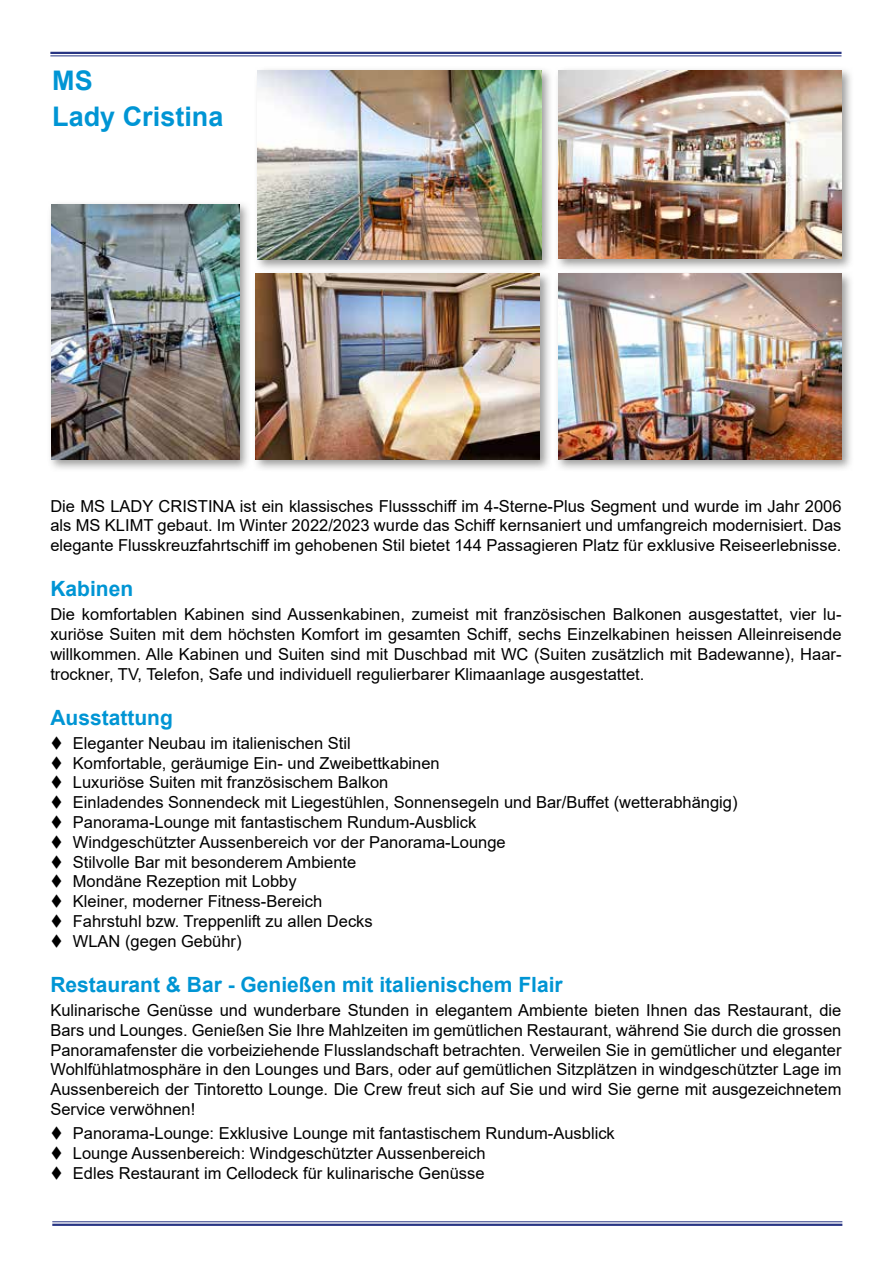
<style>
.page{position:relative;width:893px;height:1263px;background:#fff}
.page>*{position:absolute;margin:0;border:0;box-sizing:border-box;transform-origin:0 0}
.t1{font:700 27px/36.6px "Arial";color:#0095d4}
.t2{font:700 21px "Arial";color:#0095d4}
.t3{font:16.5px/19.8px "Arial";color:#000;text-align:justify}
</style>
<div class="page">
<hr style="left:50px;top:52px;width:791px;height:2px;background:#283583">
<hr style="left:50px;top:55px;width:791px;height:1px;background:#283583">
<hr style="left:52px;top:1221px;width:790px;height:1px;background:#283583">
<hr style="left:52px;top:1224px;width:790px;height:2px;background:#283583">
<svg style="left:255px;top:273px;width:295px;height:196px;background:#c7c2be"></svg>
<img style="left:256px;top:274px;width:284px;height:185px">
<svg style="left:557px;top:69px;width:294px;height:200px"></svg>
<img style="left:558px;top:70px;width:283px;height:189px">
<svg style="left:257px;top:69px;width:294px;height:200px"></svg>
<img style="left:258px;top:70px;width:283px;height:190px">
<svg style="left:557px;top:273px;width:294px;height:196px;background:#c7c2c0"></svg>
<img style="left:558px;top:274px;width:283px;height:185px">
<svg style="left:50px;top:203px;width:198px;height:266px"></svg>
<img style="left:51px;top:204px;width:188px;height:255px">
<h1 class="t1" style="left:52px;top:62px;width:173px">MS<br>Lady Cristina</h1>
<p class="t3" style="left:50px;top:496px;width:793px">Die MS LADY CRISTINA ist ein klassisches Flussschiff im 4-Sterne-Plus Segment und wurde im Jahr 2006 als MS KLIMT gebaut. Im Winter 2022/2023 wurde das Schiff kernsaniert und umfangreich modernisiert. Das elegante Flusskreuzfahrtschiff im gehobenen Stil bietet 144 Passagieren Platz für exklusive Reiseerlebnisse.</p>
<p class="t2" style="left:50px;top:574px;width:84px">Kabinen</p>
<p class="t3" style="left:50px;top:604px;width:793px">Die komfortablen Kabinen sind Aussenkabinen, zumeist mit französischen Balkonen ausgestattet, vier lu&shy;xuriöse Suiten mit dem höchsten Komfort im gesamten Schiff, sechs Einzelkabinen heissen Alleinreisende willkommen. Alle Kabinen und Suiten sind mit Duschbad mit WC (Suiten zusätzlich mit Badewanne), Haar&shy;trockner, TV, Telefon, Safe und individuell regulierbarer Klimaanlage ausgestattet.</p>
<p class="t2" style="left:50px;top:702px;width:124px">Ausstattung</p>
<p class="t3" style="left:50px;top:733px;width:302px">▼ Eleganter Neubau im italienischen Stil</p>
<p class="t3" style="left:50px;top:753px;width:391px">▼ Komfortable, geräumige Ein- und Zweibettkabinen</p>
<p class="t3" style="left:50px;top:773px;width:339px">▼ Luxuriöse Suiten mit französischem Balkon</p>
<p class="t3" style="left:50px;top:792px;width:689px">▼ Einladendes Sonnendeck mit Liegestühlen, Sonnensegeln und Bar/Buffet (wetterabhängig)</p>
<p class="t3" style="left:50px;top:812px;width:427px">▼ Panorama-Lounge mit fantastischem Rundum-Ausblick</p>
<p class="t3" style="left:50px;top:832px;width:457px">▼ Windgeschützter Aussenbereich vor der Panorama-Lounge</p>
<p class="t3" style="left:50px;top:852px;width:307px">▼ Stilvolle Bar mit besonderem Ambiente</p>
<p class="t3" style="left:50px;top:872px;width:248px">▼ Mondäne Rezeption mit Lobby</p>
<p class="t3" style="left:50px;top:891px;width:273px">▼ Kleiner, moderner Fitness-Bereich</p>
<p class="t3" style="left:50px;top:911px;width:324px">▼ Fahrstuhl bzw. Treppenlift zu allen Decks</p>
<p class="t3" style="left:50px;top:931px;width:193px">▼ WLAN (gegen Gebühr)</p>
<p class="t2" style="left:50px;top:970px;width:514px">Restaurant &amp; Bar - Genießen mit italienischem Flair</p>
<p class="t3" style="left:50px;top:1000px;width:793px">Kulinarische Genüsse und wunderbare Stunden in elegantem Ambiente bieten Ihnen das Restaurant, die Bars und Lounges. Genießen Sie Ihre Mahlzeiten im gemütlichen Restaurant, während Sie durch die grossen Panoramafenster die vorbeiziehende Flusslandschaft betrachten. Verweilen Sie in gemütlicher und eleganter Wohlfühlatmosphäre in den Lounges und Bars, oder auf gemütlichen Sitzplätzen in windgeschützter Lage im Aussenbereich der Tintoretto Lounge. Die Crew freut sich auf Sie und wird Sie gerne mit ausgezeichnetem Service verwöhnen!</p>
<p class="t3" style="left:50px;top:1123px;width:566px">▼ Panorama-Lounge: Exklusive Lounge mit fantastischem Rundum-Ausblick</p>
<p class="t3" style="left:50px;top:1143px;width:437px">▼ Lounge Aussenbereich: Windgeschützter Aussenbereich</p>
<p class="t3" style="left:50px;top:1163px;width:436px">▼ Edles Restaurant im Cellodeck für kulinarische Genüsse</p>
</div>
